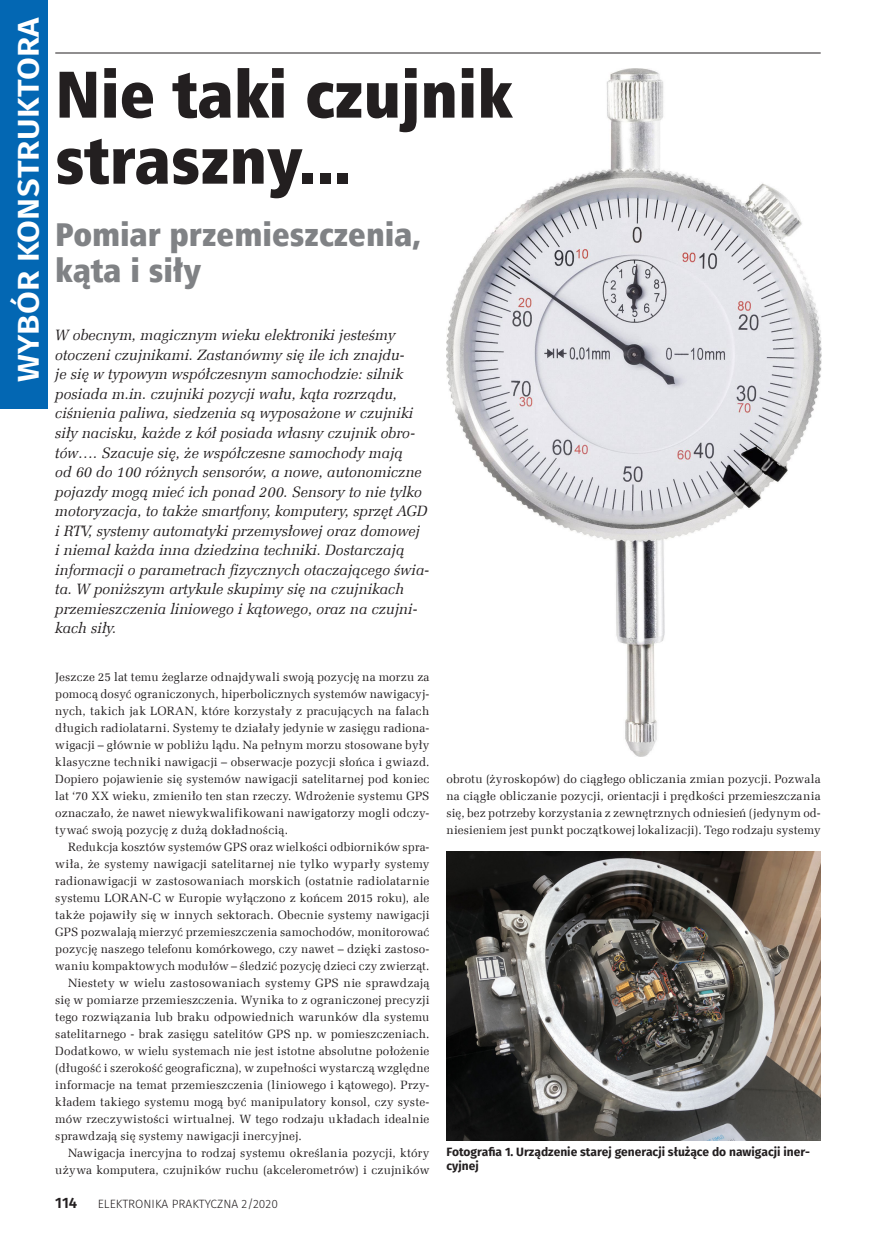
<style>
.page{position:relative;width:893px;height:1234px;background:#fff}
.page>*{position:absolute;margin:0;border:0;box-sizing:border-box;transform-origin:0 0}
._9_tytul{font:66px/66px "Humnst 777 X Blk Cn EU";color:#231f20}
._0_podtytul{font:33px/36px "Humnst 777 X Blk Cn EU";color:#808285}
.t1{font:600 30px "Fira Sans";letter-spacing:.01em;color:#fff;scale:1.1 1}
._2_lead_do_wszystkie{font:italic 15px/19.5px "Zapf Ellipt EU";color:#231f20}
.t2{font:600 15px "Fira Sans";color:#231f20}
._1_Body{font:12px/17px "Zapf Ellipt EU";letter-spacing:.015em;color:#231f20;text-align:justify}
._4_Podpis{font:700 12px/14.4px "Fira Sans";color:#231f20}
.t3{font:300 12px "Fira Sans";color:#231f20}
</style>
<div class="page">
<hr style="left:55px;top:53px;width:766px;height:1px;background:#231f20">
<div style="left:0;top:0;width:47px;height:408px;background:#0367b3"></div>
<img style="left:446px;top:68px;width:375px;height:687px">
<img style="left:446px;top:851px;width:375px;height:289px">
<p class="t1" style="left:4px;top:382px;width:334px;rotate:-90deg">WYBÓR KONSTRUKTORA</p>
<p class="_9_tytul" style="left:55px;top:62px;width:458px">Nie taki czujnik straszny...</p>
<p class="_0_podtytul" style="left:55px;top:217px;width:367px">Pomiar przemieszczenia, kąta i siły</p>
<p class="_2_lead_do_wszystkie" style="left:55px;top:326px;width:376px">W obecnym, magicznym wieku elektroniki jesteśmy otoczeni czujnikami. Zastanówmy się ile ich znajdu-<br>je się w typowym współczesnym samochodzie: silnik posiada m.in. czujniki pozycji wału, kąta rozrządu, ciśnienia paliwa, siedzenia są wyposażone w czujniki siły nacisku, każde z kół posiada własny czujnik obro&shy;tów…. Szacuje się, że współczesne samochody mają<br>od 60 do 100 różnych sensorów, a nowe, autonomiczne pojazdy mogą mieć ich ponad 200. Sensory to nie tylko motoryzacja, to także smartfony, komputery, sprzęt AGD i RTV, systemy automatyki przemysłowej oraz domowej<br>i niemal każda inna dziedzina techniki. Dostarczają informacji o parametrach fizycznych otaczającego świa&shy;ta. W poniższym artykule skupimy się na czujnikach przemieszczenia liniowego i kątowego, oraz na czujni&shy;kach siły.</p>
<p class="_1_Body" style="left:55px;top:668px;width:376px">Jeszcze 25 lat temu żeglarze odnajdywali swoją pozycję na morzu za pomocą dosyć ograniczonych, hiperbolicznych systemów nawigacyj&shy;nych, takich jak LORAN, które korzystały z pracujących na falach długich radiolatarni. Systemy te działały jedynie w zasięgu radiona&shy;wigacji – głównie w pobliżu lądu. Na pełnym morzu stosowane były klasyczne techniki nawigacji – obserwacje pozycji słońca i gwiazd.<br>Dopiero pojawienie się systemów nawigacji satelitarnej pod koniec lat ‘70 XX wieku, zmieniło ten stan rzeczy. Wdrożenie systemu GPS oznaczało, że nawet niewykwalifikowani nawigatorzy mogli odczy&shy;tywać swoją pozycję z dużą dokładnością.</p>
<p class="_1_Body" style="left:55px;top:838px;width:376px;text-indent:13px">Redukcja kosztów systemów GPS oraz wielkości odbiorników spra&shy;wiła, że systemy nawigacji satelitarnej nie tylko wyparły systemy radionawigacji w zastosowaniach morskich (ostatnie radiolatarnie systemu LORAN-C w Europie wyłączono z końcem 2015 roku), ale także pojawiły się w innych sektorach. Obecnie systemy nawigacji GPS pozwalają mierzyć przemieszczenia samochodów, monitorować pozycję naszego telefonu komórkowego, czy nawet – dzięki zastoso&shy;waniu kompaktowych modułów – śledzić pozycję dzieci czy zwierząt.</p>
<p class="_1_Body" style="left:55px;top:974px;width:376px;text-indent:13px">Niestety w wielu zastosowaniach systemy GPS nie sprawdzają się w pomiarze przemieszczenia. Wynika to z ograniczonej precyzji tego rozwiązania lub braku odpowiednich warunków dla systemu satelitarnego - brak zasięgu satelitów GPS np. w pomieszczeniach.<br>Dodatkowo, w wielu systemach nie jest istotne absolutne położenie (długość i szerokość geograficzna), w zupełności wystarczą względne informacje na temat przemieszczenia (liniowego i kątowego). Przy&shy;kładem takiego systemu mogą być manipulatory konsol, czy syste&shy;mów rzeczywistości wirtualnej. W tego rodzaju układach idealnie sprawdzają się systemy nawigacji inercyjnej.</p>
<p class="_1_Body" style="left:55px;top:1144px;width:376px;text-align:right">Nawigacja inercyjna to rodzaj systemu określania pozycji, który używa komputera, czujników ruchu (akcelerometrów) i czujników</p>
<p class="_4_Podpis" style="left:446px;top:1143px;width:365px">Fotografia 1. Urządzenie starej generacji służące do nawigacji iner&shy;cyjnej</p>
<p class="_1_Body" style="left:446px;top:770px;width:376px">obrotu (żyroskopów) do ciągłego obliczania zmian pozycji. Pozwala na ciągłe obliczanie pozycji, orientacji i prędkości przemieszczania się, bez potrzeby korzystania z zewnętrznych odniesień (jedynym od&shy;niesieniem jest punkt początkowej lokalizacji). Tego rodzaju systemy</p>
<p class="t2" style="left:55px;top:1190px;width:24px">114</p>
<p class="t3" style="left:98px;top:1195px;width:182px">ELEKTRONIKA PRAKTYCZNA 2/2020</p>
</div>
